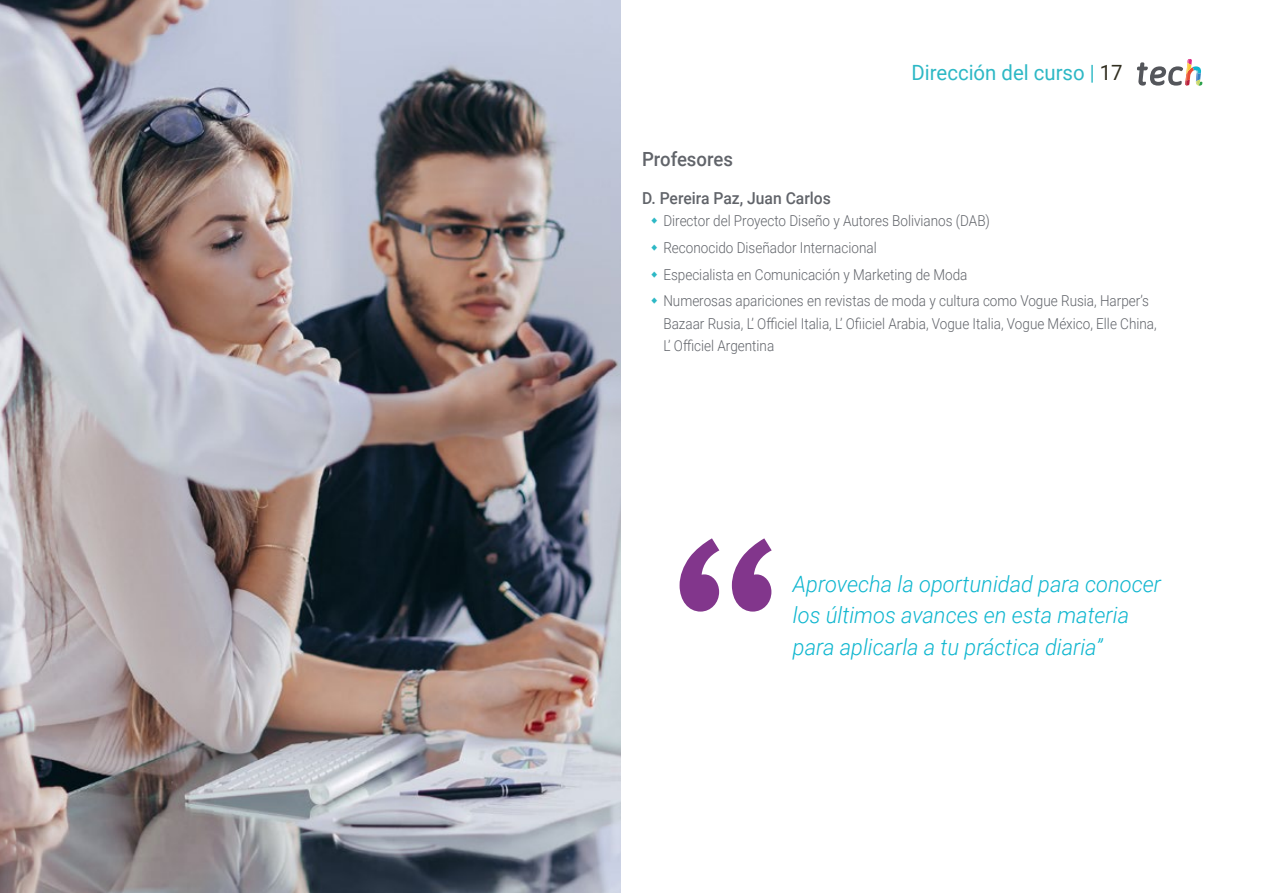
<style>
.page{position:relative;width:1263px;height:893px;background:#fff}
.page>*{position:absolute;margin:0;border:0;box-sizing:border-box;transform-origin:0 0}
.t1{font:italic 300 22.5px/31.5px "Roboto";color:#0fb6cf}
.t2{font:21px "Roboto";color:#2db8c5}
.t3{font:500 19.5px "Roboto";color:#61646a;scale:.95 1}
.t4{font:500 16.5px "Roboto";color:#61646a;scale:.95 1}
.t5{font:300 15px/26.7px "Roboto";color:#61646a;scale:.9 1}
.s1{color:#312e20}
</style>
<div class="page">
<img style="left:0;top:0;width:621px;height:893px">
<svg style="left:1137px;top:59px;width:65px;height:27px"></svg>
<svg style="left:679px;top:538px;width:93px;height:74px"></svg>
<h3 class="t3" style="left:642px;top:145px;width:97px">Profesores</h3>
<h2 class="t2" style="left:911px;top:57px;width:213px">Dirección del curso | <span class="s1">17</span></h2>
<p class="t4" style="left:642px;top:186px;width:200px">D. Pereira Paz, Juan Carlos</p>
<p class="t5" style="left:663px;top:207px;width:541px">Director del Proyecto Diseño y Autores Bolivianos (DAB)<br>Reconocido Diseñador Internacional<br>Especialista en Comunicación y Marketing de Moda<br>Numerosas apariciones en revistas de moda y cultura como Vogue Rusia, Harper’s</p>
<p class="t5" style="left:663px;top:312px;width:550px;line-height:22.5px">Bazaar Rusia, L’ Officiel Italia, L’ Ofiiciel Arabia, Vogue Italia, Vogue México, Elle China,<br>L’ Officiel Argentina</p>
<h1 class="t1" style="left:793px;top:567px;width:370px">Aprovecha la oportunidad para conocer los últimos avances en esta materia para aplicarla a tu práctica diaria”</h1>
</div>
